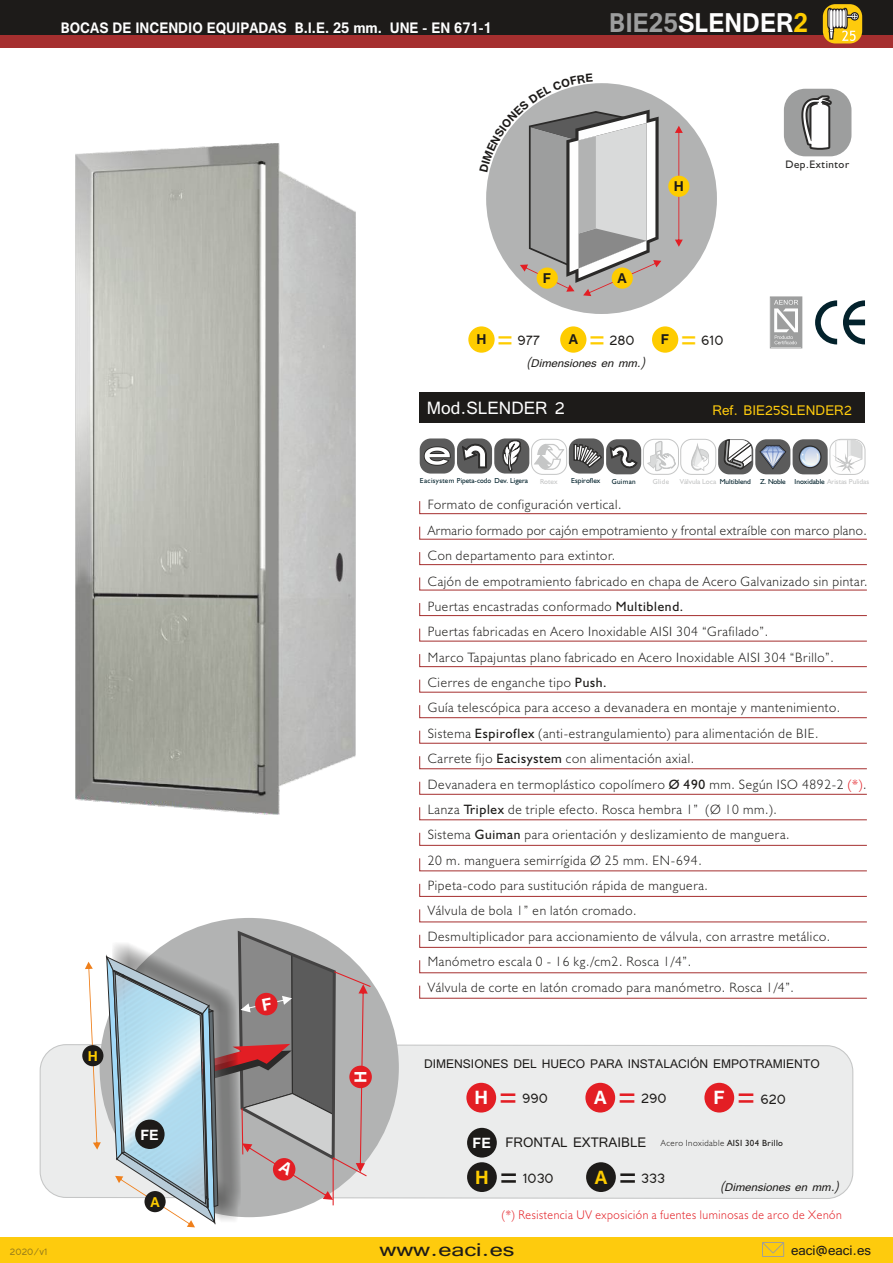
<style>
.page{position:relative;width:893px;height:1263px;background:#fff}
.page>*{position:absolute;margin:0;border:0;box-sizing:border-box;transform-origin:0 0}
.t1{font:700 33.75px "Tunga";color:#fefefe;scale:.92 1}
.t2{font:22.8px "Tunga";color:#1d1b19;scale:1.32 1}
.t3{font:22.05px "Tunga";color:#fefefe}
.t4{font:700 21.3px "Tunga";color:#fefefe}
.t5{font:700 18.9px "Tunga";color:#fefefe;scale:.92 1}
.t6{font:700 18.3px "Tunga";color:#fefefe}
.t7{font:17.55px "Tunga";color:#1d1b19}
.t8{font:700 17.55px "Tunga";color:#1d1b19}
.t9{font:700 17.55px "Tunga";color:#fecc00}
.t10{font:17.25px "Tunga";color:#fecb0d}
.t11{font:17.1px "Tunga";color:#1d1b19}
.t12{font:16.95px "Tunga";color:#1d1b19}
.t13{font:15.45px "Tunga";color:#1d1b19}
.t14{font:italic 13.8px "Tunga";color:#1d1b19;scale:1.05 1}
.t15{font:300 13.65px/25.3px "Humanist 521 BT";letter-spacing:.05em;color:#1d1b19}
.t16{font:300 12.6px "Humanist 521 BT";letter-spacing:.05em;color:#e31e24;scale:.94 1}
.t17{font:12px "Tunga";color:rgb(43 42 41/.5)}
.t18{font:10.95px "Humanist 521 BT";letter-spacing:.05em;color:#2b2a29}
.t19{font:300 9px "Humanist 521 BT";letter-spacing:.05em;color:#1d1b19}
.t20{font:7.35px "Humanist 521 BT";color:#c5c6c6}
.t21{font:7.35px "Humanist 521 BT";color:#03222c;scale:.96 1}
.t22{font:7.35px "Humanist 521 BT";color:#03222c}
.t23{font:7.35px "Humanist 521 BT";color:#c5c6c6;scale:.96 1}
.s1{color:#9d9e9e}
.s2{color:#fecc00}
.s3{font-weight:700}
.s4{font-family:"Arial";font-size:27.3px;color:#fecc00}
.s5{color:#03222c}
.s6{font-weight:400}
.s7{color:#e31e24}
.s8{font-weight:700;font-size:23.7px;color:#fefefe}
.s9{font-family:"Arial";font-size:30.9px;color:#e31e24}
.s10{font-weight:700;font-size:18.3px;color:#fefefe}
.s11{font-weight:700;font-size:23.7px;color:#fecc00}
.s12{font-family:"Arial";font-size:30.9px}
</style>
<div class="page">
<div style="left:0;top:35px;width:893px;height:13px;background:#a52f2f"></div>
<div style="left:0;top:0;width:893px;height:35px;background:#1d1b19"></div>
<div style="left:823px;top:4px;width:39px;height:39px;background:#fecb0d;border-radius:12px"></div>
<svg style="left:827px;top:8px;width:32px;height:33px"></svg>
<div style="left:0;top:1237px;width:893px;height:26px;background:#fecb0d"></div>
<svg style="left:762px;top:1242px;width:22px;height:15px"></svg>
<div style="left:39px;top:1045px;width:815px;height:154px;background:#ebecec"></div>
<div style="left:466px;top:1083px;width:30px;height:29px;background:#e31e24;border-radius:50%"></div>
<div style="left:585px;top:1083px;width:30px;height:29px;background:#e31e24;border-radius:50%"></div>
<div style="left:704px;top:1083px;width:30px;height:29px;background:#e31e24;border-radius:50%"></div>
<div style="left:467px;top:1162px;width:30px;height:30px;background:#1d1b19;border-radius:50%"></div>
<div style="left:586px;top:1162px;width:30px;height:30px;background:#1d1b19;border-radius:50%"></div>
<div style="left:467px;top:1128px;width:30px;height:29px;background:#1d1b19;border-radius:50%"></div>
<div style="left:100px;top:918px;width:299px;height:299px;background:#b2b3b3;border-radius:50%"></div>
<svg style="left:82px;top:1045px;width:21px;height:21px"></svg>
<svg style="left:419px;top:501px;width:448px;height:498px"></svg>
<svg style="left:643px;top:439px;width:36px;height:36px"></svg>
<svg style="left:647px;top:441px;width:29px;height:150px"></svg>
<div style="left:755px;top:439px;width:35px;height:35px;background:#5b5b5b;border-radius:11px"></div>
<svg style="left:760px;top:445px;width:26px;height:24px"></svg>
<svg style="left:830px;top:439px;width:35px;height:36px"></svg>
<svg style="left:835px;top:440px;width:27px;height:32px"></svg>
<div style="left:457px;top:438px;width:35px;height:36px;background:#5b5b5b;border-radius:11px"></div>
<svg style="left:462px;top:443px;width:25px;height:25px"></svg>
<div style="left:420px;top:438px;width:35px;height:36px;background:#5b5b5b;border-radius:11px"></div>
<svg style="left:424px;top:446px;width:27px;height:20px"></svg>
<div style="left:569px;top:438px;width:35px;height:35px;background:#5b5b5b;border-radius:11px"></div>
<svg style="left:574px;top:440px;width:28px;height:28px"></svg>
<div style="left:494px;top:438px;width:35px;height:36px;background:#5b5b5b;border-radius:11px"></div>
<svg style="left:502px;top:438px;width:26px;height:34px"></svg>
<div style="left:531px;top:439px;width:36px;height:36px;background:#fefefe;border:1px solid #c5c6c6;border-radius:11px"></div>
<svg style="left:534px;top:444px;width:30px;height:26px"></svg>
<div style="left:680px;top:439px;width:36px;height:36px;background:#fefefe;border:1px solid #c5c6c6;border-radius:11px"></div>
<svg style="left:690px;top:392px;width:19px;height:79px"></svg>
<div style="left:606px;top:439px;width:35px;height:35px;background:#5b5b5b;border-radius:11px"></div>
<svg style="left:609px;top:445px;width:29px;height:24px"></svg>
<svg style="left:815px;top:300px;width:22px;height:44px"></svg>
<svg style="left:843px;top:300px;width:22px;height:44px"></svg>
<div style="left:770px;top:297px;width:32px;height:51px;border:1px solid #9d9e9e"></div>
<div style="left:771px;top:298px;width:30px;height:49px;background:#9d9e9e"></div>
<svg style="left:774px;top:300px;width:24px;height:44px"></svg>
<div style="left:468px;top:326px;width:27px;height:27px;background:#fecc00;border-radius:50%"></div>
<div style="left:560px;top:326px;width:26px;height:27px;background:#fecc00;border-radius:50%"></div>
<div style="left:652px;top:326px;width:26px;height:27px;background:#fecc00;border-radius:50%"></div>
<div style="left:486px;top:83px;width:231px;height:231px;background:#b2b3b3;border-radius:50%"></div>
<svg style="left:675px;top:126px;width:8px;height:121px"></svg>
<div style="left:668px;top:176px;width:21px;height:21px;background:#fecc00;border-radius:50%"></div>
<div style="left:420px;top:393px;width:445px;height:30px;background:#1d1b19"></div>
<div style="left:718px;top:439px;width:35px;height:35px;background:#5b5b5b;border-radius:11px"></div>
<svg style="left:724px;top:439px;width:28px;height:30px"></svg>
<div style="left:793px;top:439px;width:35px;height:35px;background:#5b5b5b;border-radius:11px"></div>
<svg style="left:799px;top:445px;width:22px;height:23px"></svg>
<svg style="left:800px;top:447px;width:20px;height:20px"></svg>
<svg style="left:801px;top:447px;width:19px;height:19px"></svg>
<div style="left:805px;top:448px;width:14px;height:18px;background:#c9d5ec;border-radius:50%"></div>
<svg style="left:802px;top:453px;width:16px;height:12px"></svg>
<div style="left:784px;top:89px;width:67px;height:67px;background:#9d9e9e;border-radius:21px"></div>
<svg style="left:801px;top:95px;width:31px;height:55px"></svg>
<img style="left:76px;top:144px;width:280px;height:670px">
<svg style="left:85px;top:928px;width:287px;height:299px"></svg>
<svg style="left:486px;top:83px;width:175px;height:213px"></svg>
<h3 class="t5" style="left:61px;top:15px;width:470px">BOCAS DE INCENDIO EQUIPADAS B.I.E. 25 mm. UNE - EN 671-1</h3>
<h1 class="t1" style="left:609px;top:1px;width:217px"><span class="s1">BIE25</span>SLENDER<span class="s2">2</span></h1>
<p class="t8" style="left:543px;top:267px;width:10px">F</p>
<p class="t8" style="left:618px;top:267px;width:11px">A</p>
<p class="t8" style="left:674px;top:175px;width:12px">H</p>
<p class="t7" style="left:476px;top:328px;width:65px"><span class="s3">H</span> <span class="s4">=</span> 977</p>
<p class="t7" style="left:569px;top:328px;width:67px"><span class="s3">A</span> <span class="s4">=</span> 280</p>
<p class="t7" style="left:661px;top:328px;width:64px"><span class="s3">F</span> <span class="s4">=</span> 610</p>
<p class="t14" style="left:527px;top:354px;width:118px">(Dimensionesenmm.)</p>
<p class="t18" style="left:785px;top:160px;width:65px">Dep.Extintor</p>
<h3 class="t3" style="left:427px;top:394px;width:139px">Mod.SLENDER 2</h3>
<p class="t10" style="left:712px;top:399px;width:141px">Ref. BIE25SLENDER2</p>
<p class="t21" style="left:420px;top:477px;width:114px">Eacisystem Pipeta-codo Dev. Ligera</p>
<p class="t20" style="left:540px;top:478px;width:19px">Rotex</p>
<p class="t22" style="left:571px;top:477px;width:31px">Espiroflex</p>
<p class="t21" style="left:612px;top:478px;width:26px">Guiman</p>
<p class="t23" style="left:653px;top:478px;width:19px">Glide</p>
<p class="t20" style="left:680px;top:478px;width:38px">Válvula Loca</p>
<p class="t22" style="left:760px;top:478px;width:27px">Z. Noble</p>
<p class="t20" style="left:795px;top:478px;width:76px"><span class="s5">Inoxidable</span> Aristas Pulidas</p>
<p class="t22" style="left:720px;top:478px;width:33px">Multiblend</p>
<p class="t9" style="left:88px;top:1044px;width:12px">H</p>
<h3 class="t6" style="left:140px;top:1123px;width:20px">FE</h3>
<p class="t9" style="left:151px;top:1190px;width:11px">A</p>
<h3 class="t4" style="left:347px;top:1083px;width:14px;rotate:-90deg">H</h3>
<p class="t15" style="left:428px;top:493px;width:195px">Formato de configuración vertical.</p>
<p class="t15" style="left:428px;top:544px;width:441px">Con departamento para extintor.<br>Cajón de empotramiento fabricado en chapa de Acero Galvanizado sin pintar.<br>Puertas encastradas conformado <span class="s6">Multiblend.<br></span>Puertas fabricadas en Acero Inoxidable AISI 304 “Grafilado”.<br>Marco Tapajuntas plano fabricado en Acero Inoxidable AISI 304 “Brillo”.<br>Cierres de enganche tipo <span class="s6">Push.<br></span>Guía telescópica para acceso a devanadera en montaje y mantenimiento.<br>Sistema <span class="s6">Espiroflex</span> (anti-estrangulamiento) para alimentación de BIE.<br>Carrete fijo <span class="s6">Eacisystem</span> con alimentación axial.<br>Devanadera en termoplástico copolímero <span class="s6">Ø 490</span> mm. Según ISO 4892-2 <span class="s7">(*)</span>.<br>Lanza <span class="s6">Triplex</span> de triple efecto. Rosca hembra 1” (Ø 10 mm.).<br>Sistema <span class="s6">Guiman</span> para orientación y deslizamiento de manguera.<br>20 m. manguera semirrígida Ø 25 mm. EN-694.<br>Pipeta-codo para sustitución rápida de manguera.<br>Válvula de bola 1” en latón cromado.<br>Desmultiplicador para accionamiento de válvula, con arrastre metálico.<br>Manómetro escala 0 - 16 kg./cm2. Rosca 1/4”.<br>Válvula de corte en latón cromado para manómetro. Rosca 1/4”.</p>
<p class="t15" style="left:428px;top:518px;width:440px">Armario formado por cajón empotramiento y frontal extraíble con marco plano.</p>
<p class="t13" style="left:424px;top:1054px;width:397px">DIMENSIONES DEL HUECO PARA INSTALACIÓN EMPOTRAMIENTO</p>
<p class="t7" style="left:474px;top:1087px;width:75px"><span class="s8">H</span> <span class="s9">=</span> 990</p>
<p class="t7" style="left:594px;top:1087px;width:74px"><span class="s8">A</span> <span class="s9">=</span> 290</p>
<p class="t7" style="left:713px;top:1087px;width:74px"><span class="s8">F</span> <span class="s9">=</span> 620</p>
<p class="t11" style="left:473px;top:1131px;width:175px"><span class="s10">FE</span> FRONTAL EXTRAIBLE</p>
<p class="t19" style="left:661px;top:1139px;width:124px">Acero Inoxidable <span class="s6">AISI 304 Brillo</span></p>
<p class="t7" style="left:475px;top:1166px;width:80px"><span class="s11">H</span> <span class="s12">=</span> 1030</p>
<p class="t7" style="left:595px;top:1167px;width:72px"><span class="s11">A</span> <span class="s12">=</span>333</p>
<p class="t16" style="left:502px;top:1210px;width:363px">(*) Resistencia UV exposición a fuentes luminosas de arco de Xenón</p>
<p class="t14" style="left:720px;top:1178px;width:118px">(Dimensionesenmm.)</p>
<p class="t17" style="left:10px;top:1243px;width:39px">2020/v1</p>
<h2 class="t2" style="left:379px;top:1234px;width:104px">www.eaci.es</h2>
<p class="t12" style="left:791px;top:1239px;width:81px">eaci@eaci.es</p>
</div>
